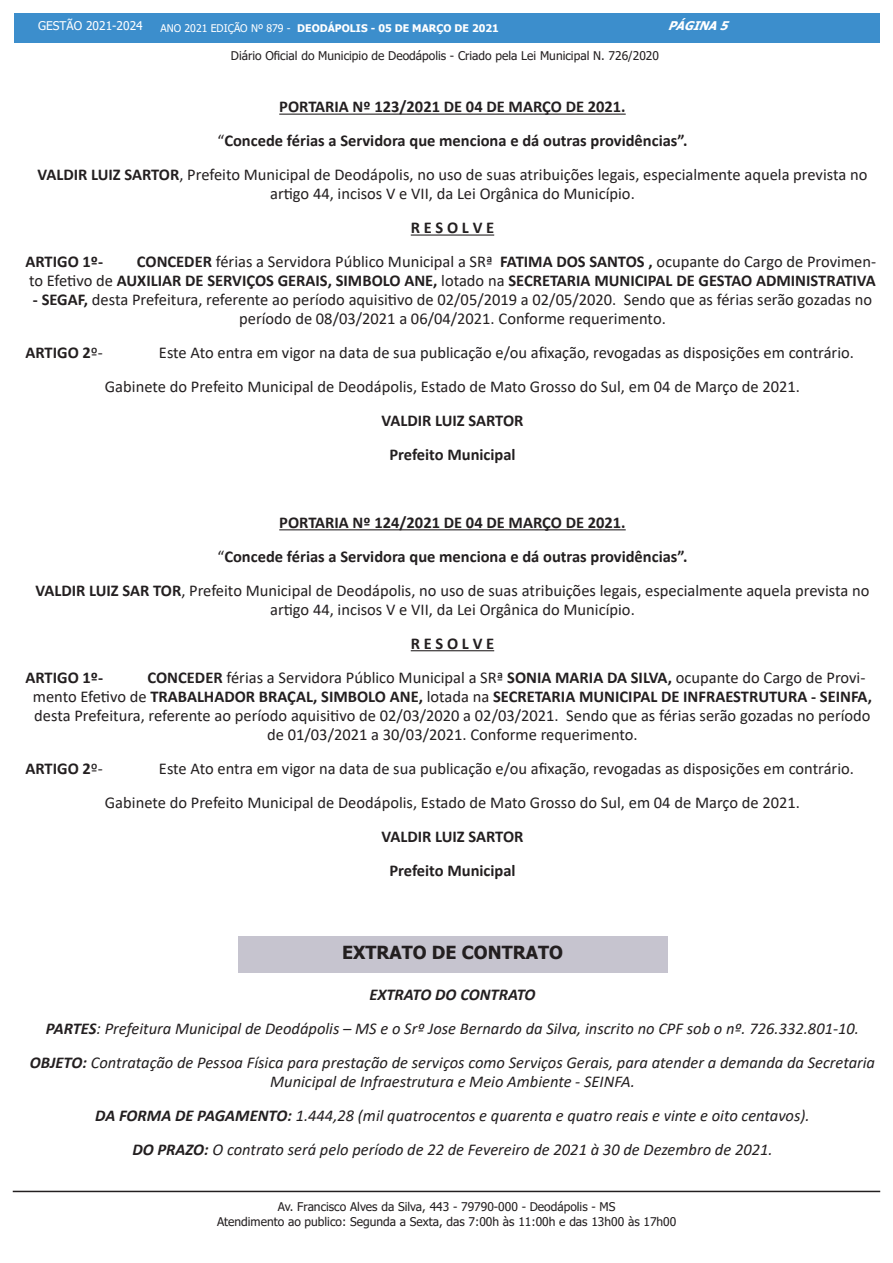
<style>
.page{position:relative;width:893px;height:1263px;background:#fff}
.page>*{position:absolute;margin:0;border:0;box-sizing:border-box;transform-origin:0 0}
.t1{font:700 18px "Tahoma";color:#231f20}
.t2{font:16.5px/18.9px "Calibri";color:#231f20;text-align:center}
.t3{font:700 16.5px/18.9px "Calibri";color:#231f20;text-align:right}
.t4{font:italic 16.5px/18.9px "Calibri";color:#231f20;text-align:center}
.t5{font:italic 700 16.5px "Calibri";color:#231f20}
.t6{font:12px/14.4px "Tahoma";color:#231f20;text-align:center}
.t7{font:12px "Tahoma";color:#fff}
.t8{font:italic 700 12px "Tahoma";color:#fff}
.t9{font:700 10.5px "Tahoma";color:#fff}
.s1{font-weight:400}
.s2{font-weight:700}
</style>
<div class="page">
<div style="left:14px;top:14px;width:865px;height:29px;background:#3c8ecc"></div>
<hr style="left:13px;top:1191px;width:867px;height:1px;background:#231f20">
<hr style="left:279px;top:114px;width:347px;height:1px;background:#231f20">
<hr style="left:411px;top:234px;width:83px;height:2px;background:#231f20">
<hr style="left:279px;top:529px;width:347px;height:1px;background:#231f20">
<hr style="left:411px;top:650px;width:83px;height:1px;background:#231f20">
<div style="left:238px;top:936px;width:429px;height:36px;background:#c6c4cf"></div>
<p class="t7" style="left:38px;top:18px;width:106px">GESTÃO 2021-2024</p>
<p class="t9" style="left:161px;top:21px;width:340px"><span class="s1">ANO 2021 EDIÇÃO Nº 879 -</span> DEODÁPOLIS - 05 DE MARÇO DE 2021</p>
<p class="t8" style="left:668px;top:17px;width:68px">PÁGINA5</p>
<p class="t6" style="left:231px;top:49px;width:430px">Diário Oficial do Municipio de Deodápolis - Criado pela Lei Municipal N. 726/2020</p>
<p class="t3" style="left:279px;top:97px;width:348px">PORTARIA Nº 123/2021 DE 04 DE MARÇO DE 2021.</p>
<p class="t3" style="left:217px;top:131px;width:472px"><span class="s1">“</span>Concede férias a Servidora que menciona e dá outras providências”.</p>
<p class="t2" style="left:37px;top:165px;width:831px"><span class="s2">VALDIR LUIZ SARTOR</span>, Prefeito Municipal de Deodápolis, no uso de suas atribuições legais, especialmente aquela prevista no artigo 44, incisos V e VII, da Lei Orgânica do Município.</p>
<p class="t3" style="left:411px;top:218px;width:85px">R E S O L V E</p>
<p class="t3" style="left:26px;top:252px;width:79px">ARTIGO 1º-</p>
<p class="t3" style="left:29px;top:252px;width:848px">CONCEDER <span class="s1">férias a Servidora Público Municipal a SRª</span> FATIMA DOS SANTOS , <span class="s1">ocupante do Cargo de Provimen-<br>to Efetivo de</span> AUXILIAR DE SERVIÇOS GERAIS, SIMBOLO ANE, <span class="s1">lotado na</span> SECRETARIA MUNICIPAL DE GESTAO ADMINISTRATIVA</p>
<p class="t2" style="left:33px;top:290px;width:841px"><span class="s2">- SEGAF,</span> desta Prefeitura, referente ao período aquisitivo de 02/05/2019 a 02/05/2020. Sendo que as férias serão gozadas no período de 08/03/2021 a 06/04/2021. Conforme requerimento.</p>
<p class="t3" style="left:26px;top:343px;width:79px">ARTIGO 2<span class="s1">º-</span></p>
<p class="t2" style="left:159px;top:343px;width:697px">Este Ato entra em vigor na data de sua publicação e/ou afixação, revogadas as disposições em contrário.</p>
<p class="t2" style="left:105px;top:377px;width:697px">Gabinete do Prefeito Municipal de Deodápolis, Estado de Mato Grosso do Sul, em 04 de Março de 2021.</p>
<p class="t3" style="left:381px;top:411px;width:143px">VALDIR LUIZ SARTOR</p>
<p class="t3" style="left:389px;top:445px;width:128px">Prefeito Municipal</p>
<p class="t3" style="left:279px;top:513px;width:348px">PORTARIA Nº 124/2021 DE 04 DE MARÇO DE 2021.</p>
<p class="t3" style="left:217px;top:547px;width:472px"><span class="s1">“</span>Concede férias a Servidora que menciona e dá outras providências”.</p>
<p class="t2" style="left:36px;top:580px;width:835px"><span class="s2">VALDIR LUIZ SAR TOR</span>, Prefeito Municipal de Deodápolis, no uso de suas atribuições legais, especialmente aquela prevista no artigo 44, incisos V e VII, da Lei Orgânica do Município.</p>
<p class="t3" style="left:411px;top:634px;width:85px">R E S O L V E</p>
<p class="t3" style="left:26px;top:668px;width:79px">ARTIGO 1º-</p>
<p class="t2" style="left:148px;top:667px;width:719px"><span class="s2">CONCEDER</span> férias a Servidora Público Municipal a SRª <span class="s2">SONIA MARIA DA SILVA,</span> ocupante do Cargo de Provi-</p>
<p class="t3" style="left:33px;top:687px;width:841px"><span class="s1">mento Efetivo de</span> TRABALHADOR BRAÇAL, SIMBOLO ANE, <span class="s1">lotada na</span> SECRETARIA MUNICIPAL DE INFRAESTRUTURA - SEINFA,</p>
<p class="t2" style="left:34px;top:705px;width:838px">desta Prefeitura, referente ao período aquisitivo de 02/03/2020 a 02/03/2021. Sendo que as férias serão gozadas no período</p>
<p class="t2" style="left:267px;top:724px;width:372px">de 01/03/2021 a 30/03/2021. Conforme requerimento.</p>
<p class="t3" style="left:26px;top:759px;width:79px">ARTIGO 2<span class="s1">º-</span></p>
<p class="t2" style="left:159px;top:758px;width:697px">Este Ato entra em vigor na data de sua publicação e/ou afixação, revogadas as disposições em contrário.</p>
<p class="t2" style="left:105px;top:792px;width:697px">Gabinete do Prefeito Municipal de Deodápolis, Estado de Mato Grosso do Sul, em 04 de Março de 2021.</p>
<p class="t3" style="left:381px;top:826px;width:143px">VALDIR LUIZ SARTOR</p>
<p class="t3" style="left:389px;top:860px;width:128px">Prefeito Municipal</p>
<p class="t1" style="left:342px;top:940px;width:222px">EXTRATO DE CONTRATO</p>
<p class="t5" style="left:369px;top:982px;width:168px">EXTRATO DO CONTRATO</p>
<p class="t4" style="left:46px;top:1018px;width:814px"><span class="s2">PARTES</span>: Prefeitura Municipal de Deodápolis – MS e o Srº Jose Bernardo da Silva, inscrito no CPF sob o nº. 726.332.801-10.</p>
<p class="t4" style="left:30px;top:1052px;width:847px"><span class="s2">OBJETO:</span> Contratação de Pessoa Física para prestação de serviços como Serviços Gerais, para atender a demanda da Secretaria<br>Municipal de Infraestrutura e Meio Ambiente - SEINFA.</p>
<p class="t4" style="left:95px;top:1105px;width:716px"><span class="s2">DA FORMA DE PAGAMENTO:</span> 1.444,28 (mil quatrocentos e quarenta e quatro reais e vinte e oito centavos).</p>
<p class="t4" style="left:132px;top:1139px;width:642px"><span class="s2">DO PRAZO:</span> O contrato será pelo período de 22 de Fevereiro de 2021 à 30 de Dezembro de 2021.</p>
<p class="t6" style="left:217px;top:1200px;width:461px">Av. Francisco Alves da Silva, 443 - 79790-000 - Deodápolis - MS<br>Atendimento ao publico: Segunda a Sexta, das 7:00h às 11:00h e das 13h00 às 17h00</p>
</div>
